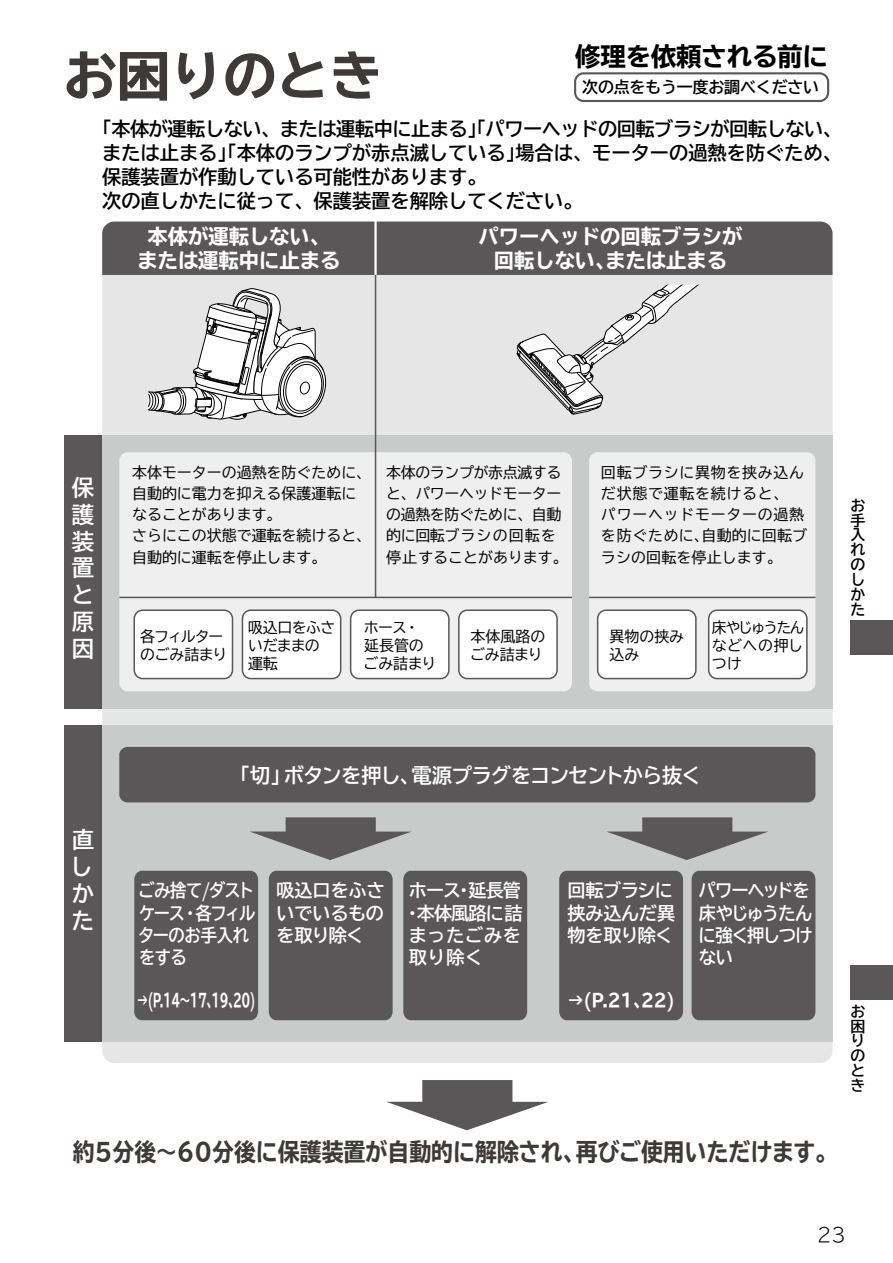
<style>
.page{position:relative;width:893px;height:1263px;background:#fff}
.page>*{position:absolute;margin:0;border:0;box-sizing:border-box;transform-origin:0 0}
.t1{font:700 expanded 53.1px "TBUD Go Std";color:#3e3a39}
.t2{font:700 expanded 25.5px "TBUD Go Std";letter-spacing:-.01em;color:#000}
.t3{font:24.3px "TBUD Go Std Ex Bold 90 pv RKSJ H";color:#3e3a39;scale:.9 1}
.t4{font:22.35px/26.8px "TBUD Go Std Bold 90 pv RKSJ H";color:#fff;text-align:justify}
.t5{font:20.25px/24.2px "TBUD Go Std Ex Bold 90 pv RKSJ H";color:#fff;text-align:center}
.t6{font:20.25px "TBUD Go Std Bold 90 pv RKSJ H";letter-spacing:-.05em;color:#fff}
.t7{font:19.2px/24.2px "TBUD Go Std Bold 90 pv RKSJ H";color:#000}
.t8{font:300 19.2px "TBUDR Go Std Super";color:#000}
.t9{font:18.15px/22.4px "TBUD Go Std Bold 90 pv RKSJ H";letter-spacing:-.04em;color:#fff;text-align:justify}
.t10{font:18.15px/22.4px "TBUD Go Std Bold 90 pv RKSJ H";letter-spacing:-.04em;color:#fff;scale:.9 1}
.t11{font:18.15px/22.4px "TBUD Go Std Bold 90 pv RKSJ H";letter-spacing:-.065em;color:#fff;scale:.96 1}
.t12{font:18.15px/22.4px "TBUD Go Std Bold 90 pv RKSJ H";letter-spacing:-.02em;color:#fff}
.t13{font:18.15px "TBUD Go Std Ex Bold 90 pv RKSJ H";letter-spacing:-.05em;color:#fff;scale:.61 1}
.t14{font:18.15px "TBUD Go Std Ex Bold 90 pv RKSJ H";letter-spacing:-.05em;color:#fff;scale:.9 1}
.t15{font:700 15.9px "TBUD Go Std";letter-spacing:-.01em;color:#000}
.t16{font:15px/18.1px "TBUD Go Std Regular 90 pv RKSJ H";color:#000}
.t17{font:15px/21.1px "TBUD Go Std Regular 90 pv RKSJ H";letter-spacing:.05em;color:#000}
.t18{font:15px/21.1px "TBUD Go Std Regular 90 pv RKSJ H";letter-spacing:-.025em;color:#000}
.t19{font:15px/18.1px "TBUD Go Std Regular 90 pv RKSJ H";letter-spacing:-.04em;color:#000}
.t20{font:15px/18.1px "TBUD Go Std Regular 90 pv RKSJ H";letter-spacing:-.07em;color:#000}
.t21{font:700 14.85px/14.9px "TBUD Go Std";color:#000;text-align:justify}
</style>
<div class="page">
<div style="left:574px;top:72px;width:255px;height:30px;border:2px solid #595757;border-radius:9px"></div>
<div style="left:102px;top:222px;width:730px;height:841px;background:#e6e6e6;border-radius:12px"></div>
<div style="left:64px;top:725px;width:38px;height:316px;background:#595757"></div>
<div style="left:102px;top:725px;width:730px;height:316px;background:#c9caca"></div>
<div style="left:134px;top:871px;width:124px;height:149px;background:#595757"></div>
<div style="left:403px;top:871px;width:124px;height:149px;background:#595757"></div>
<div style="left:559px;top:871px;width:124px;height:149px;background:#595757"></div>
<div style="left:269px;top:871px;width:124px;height:149px;background:#595757"></div>
<svg style="left:250px;top:817px;width:162px;height:43px"></svg>
<svg style="left:606px;top:817px;width:162px;height:43px"></svg>
<svg style="left:386px;top:1080px;width:162px;height:50px"></svg>
<div style="left:119px;top:747px;width:696px;height:55px;background:#595757;border-radius:8px"></div>
<div style="left:692px;top:871px;width:123px;height:149px;background:#595757"></div>
<div style="left:102px;top:222px;width:730px;height:53px;background:#595757"></div>
<div style="left:64px;top:435px;width:38px;height:273px;background:#595757"></div>
<div style="left:102px;top:435px;width:730px;height:273px;background:#c9caca"></div>
<div style="left:589px;top:452px;width:226px;height:239px;background:#efefef;border-radius:9px"></div>
<div style="left:119px;top:452px;width:453px;height:239px;background:#efefef;border-radius:9px"></div>
<hr style="left:374px;top:217px;width:3px;height:58px;background:#fff">
<hr style="left:375px;top:275px;width:1px;height:322px;background:#595757">
<hr style="left:119px;top:597px;width:453px;height:1px;background:#595757">
<hr style="left:589px;top:597px;width:226px;height:1px;background:#595757">
<div style="left:134px;top:610px;width:98px;height:68px;background:#fff;border-radius:8px"></div>
<div style="left:133px;top:609px;width:100px;height:70px;border:2px solid #595757;border-radius:8px"></div>
<div style="left:242px;top:610px;width:99px;height:68px;background:#fff;border-radius:8px"></div>
<div style="left:242px;top:609px;width:99px;height:70px;border:2px solid #595757;border-radius:8px"></div>
<div style="left:351px;top:610px;width:98px;height:68px;background:#fff;border-radius:8px"></div>
<div style="left:350px;top:609px;width:100px;height:70px;border:2px solid #595757;border-radius:8px"></div>
<div style="left:598px;top:610px;width:98px;height:68px;background:#fff;border-radius:8px"></div>
<div style="left:597px;top:609px;width:100px;height:70px;border:2px solid #595757;border-radius:8px"></div>
<div style="left:709px;top:610px;width:98px;height:68px;background:#fff;border-radius:8px"></div>
<div style="left:708px;top:609px;width:100px;height:70px;border:2px solid #595757;border-radius:8px"></div>
<div style="left:459px;top:610px;width:98px;height:68px;background:#fff;border-radius:8px"></div>
<div style="left:458px;top:609px;width:100px;height:70px;border:2px solid #595757;border-radius:8px"></div>
<svg style="left:148px;top:288px;width:179px;height:132px"></svg>
<svg style="left:516px;top:285px;width:183px;height:130px"></svg>
<div style="left:850px;top:621px;width:43px;height:34px;background:#595757"></div>
<div style="left:850px;top:965px;width:43px;height:34px;background:#595757"></div>
<h1 class="t1" style="left:64px;top:46px;width:320px">お困りのとき</h1>
<h2 class="t2" style="left:575px;top:42px;width:254px">修理を依頼される前に</h2>
<p class="t15" style="left:582px;top:74px;width:238px">次の点をもう一度お調べください</p>
<p class="t7" style="left:102px;top:117px;width:741px">｢本体が運転しない、または運転中に止まる｣｢パワーヘッドの回転ブラシが回転しない、または止まる｣｢本体のランプが赤点滅している｣場合は、モーターの過熱を防ぐため、保護装置が作動している可能性があります。<br>次の直しかたに従って、保護装置を解除してください。</p>
<p class="t5" style="left:137px;top:225px;width:204px">本体が運転しない、または運転中に止まる</p>
<p class="t5" style="left:479px;top:225px;width:265px">パワーヘッドの回転ブラシが回転しない､または止まる</p>
<p class="t4" style="left:71px;top:474px;width:24px">保護装置と原因</p>
<p class="t16" style="left:132px;top:462px;width:241px;line-height:21.1px">本体モーターの過熱を防ぐために、自動的に電力を抑える保護運転になることがあります。<br>さらにこの状態で運転を続けると、自動的に運転を停止します。</p>
<p class="t18" style="left:386px;top:462px;width:183px">本体のランプが赤点滅すると、パワーヘッドモーターの過熱を防ぐために、自動的に回転ブラシの回転を停止することがあります。</p>
<p class="t17" style="left:601px;top:462px;width:208px">回転ブラシに異物を挟み込んだ状態で運転を続けると、パワーヘッドモーターの過熱を防ぐために､自動的に回転ブラシの回転を停止します。</p>
<p class="t20" style="left:140px;top:627px;width:89px">各フィルターのごみ詰まり</p>
<p class="t16" style="left:609px;top:627px;width:76px">異物の挟み込み</p>
<p class="t16" style="left:712px;top:618px;width:94px;text-align:justify">床やじゅうたんなどへの押しつけ</p>
<p class="t19" style="left:248px;top:618px;width:89px">吸込口をふさいだままの運転</p>
<p class="t16" style="left:364px;top:618px;width:74px">ホース・延長管のごみ詰まり</p>
<p class="t16" style="left:470px;top:627px;width:77px">本体風路のごみ詰まり</p>
<p class="t21" style="left:850px;top:498px;width:16px">お手入れのしかた</p>
<p class="t4" style="left:70px;top:826px;width:25px">直しかた</p>
<p class="t6" style="left:230px;top:758px;width:473px">「切」ボタンを押し、電源プラグをコンセントから抜く</p>
<p class="t10" style="left:138px;top:879px;width:132px">ごみ捨て/ダストケース・各フィルターのお手入れをする</p>
<p class="t13" style="left:137px;top:990px;width:195px">→(P.14～17､19､20)</p>
<p class="t9" style="left:276px;top:879px;width:110px">吸込口をふさいでいるものを取り除く</p>
<p class="t9" style="left:403px;top:879px;width:121px">ホース・延長管・本体風路に詰まったごみを取り除く</p>
<p class="t12" style="left:567px;top:879px;width:109px">回転ブラシに挟み込んだ異物を取り除く</p>
<p class="t14" style="left:568px;top:990px;width:120px">→(P.21､22)</p>
<p class="t11" style="left:699px;top:879px;width:120px">パワーヘッドを床やじゅうたんに強く押しつけない</p>
<p class="t3" style="left:73px;top:1139px;width:850px">約5分後～60分後に保護装置が自動的に解除され、再びご使用いただけます。</p>
<p class="t21" style="left:850px;top:1004px;width:16px;text-align:left">お困りのとき</p>
<p class="t8" style="left:817px;top:1218px;width:30px">23</p>
</div>
